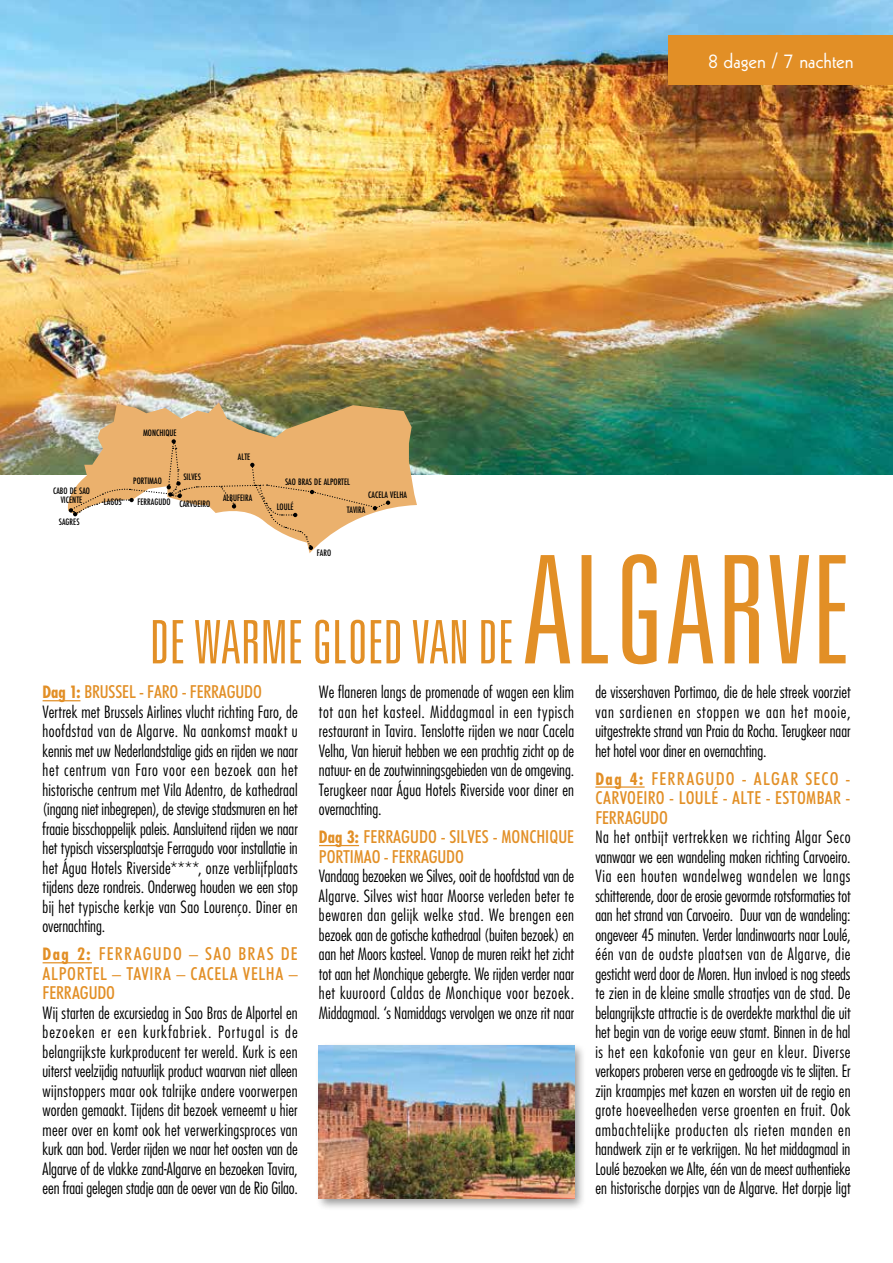
<style>
.page{position:relative;width:893px;height:1263px;background:#fff}
.page>*{position:absolute;margin:0;border:0;box-sizing:border-box;transform-origin:0 0}
.t1{font:300 ultra-condensed 150px "Univers LT Std";letter-spacing:.01em;color:#e28f26}
.t2{font:300 ultra-condensed 60px "Univers LT Std";color:#e28f26}
.t3{font:21px "Kabel LT";color:#fff}
.t4{font:500 condensed 18px/19.5px "Futura BT";letter-spacing:.005em;color:#e28f26;text-align:justify}
.t5{font:300 condensed 16.5px/19.5px "Futura LT";color:#000;text-align:justify}
.t6{font:500 9.75px/9px "Futura PT Cond";letter-spacing:.005em;color:#000;text-align:center}
.s1{font-family:"Futura";font-weight:700;font-size:16.5px}
</style>
<div class="page">
<img style="left:0;top:0;width:893px;height:474px">
<div style="left:669px;top:35px;width:224px;height:50px;background:#e28f26"></div>
<div style="left:315px;top:1042px;width:272px;height:169px;background:#000;opacity:.4"></div>
<img style="left:319px;top:1046px;width:255px;height:152px">
<img style="left:65px;top:402px;width:352px;height:151px">
<svg style="left:69px;top:439px;width:321px;height:111px"></svg>
<hr style="left:43px;top:700px;width:37px;height:1px;background:#e28f26">
<hr style="left:43px;top:962px;width:49px;height:1px;background:#e28f26">
<hr style="left:319px;top:845px;width:40px;height:1px;background:#e28f26">
<hr style="left:595px;top:786px;width:50px;height:2px;background:#e28f26">
<p class="t3" style="left:708px;top:49px;width:147px">8 dagen / 7 nachten</p>
<p class="t6" style="left:53px;top:487px;width:38px">CABO DE SAO<br>VICENTE</p>
<p class="t6" style="left:59px;top:518px;width:22px">SAGRES</p>
<p class="t6" style="left:104px;top:497px;width:19px">LAGOS</p>
<p class="t6" style="left:143px;top:428px;width:35px">MONCHIQUE</p>
<p class="t6" style="left:133px;top:476px;width:30px">PORTIMAO</p>
<p class="t6" style="left:183px;top:473px;width:19px">SILVES</p>
<p class="t6" style="left:238px;top:452px;width:14px">ALTE</p>
<p class="t6" style="left:285px;top:477px;width:67px">SAO BRAS DE ALPORTEL</p>
<p class="t6" style="left:137px;top:497px;width:35px">FERRAGUDO</p>
<p class="t6" style="left:223px;top:493px;width:31px">ALBUFEIRA</p>
<p class="t6" style="left:179px;top:499px;width:32px">CARVOEIRO</p>
<p class="t6" style="left:277px;top:502px;width:19px">LOULÉ</p>
<p class="t6" style="left:368px;top:490px;width:40px">CACELA VELHA</p>
<p class="t6" style="left:347px;top:505px;width:20px">TAVIRA</p>
<p class="t6" style="left:317px;top:548px;width:16px">FARO</p>
<h2 class="t2" style="left:150px;top:611px;width:365px">DE WARME GLOED VAN DE</h2>
<h1 class="t1" style="left:523px;top:532px;width:329px">ALGARVE</h1>
<p class="t4" style="left:43px;top:682px;width:221px"><span class="s1">Dag 1:</span> BRUSSEL - FARO - FERRAGUDO</p>
<p class="t5" style="left:43px;top:702px;width:257px">Vertrek met Brussels Airlines vlucht richting Faro, de hoofdstad van de Algarve. Na aankomst maakt u kennis met uw Nederlandstalige gids en rijden we naar het centrum van Faro voor een bezoek aan het historische centrum met Vila Adentro, de kathedraal (ingang niet inbegrepen), de stevige stadsmuren en het fraaie bisschoppelijk paleis. Aansluitend rijden we naar het typisch vissersplaatsje Ferragudo voor installatie in het Água Hotels Riverside****, onze verblijfplaats tijdens deze rondreis. Onderweg houden we een stop bij het typische kerkje van Sao Lourenço. Diner en overnachting.</p>
<p class="t4" style="left:43px;top:944px;width:257px"><span class="s1">Dag 2:</span> FERRAGUDO – SAO BRAS DE ALPORTEL – TAVIRA – CACELA VELHA – FERRAGUDO</p>
<p class="t5" style="left:43px;top:1003px;width:257px">Wij starten de excursiedag in Sao Bras de Alportel en bezoeken er een kurkfabriek. Portugal is de belangrijkste kurkproducent ter wereld. Kurk is een uiterst veelzijdig natuurlijk product waarvan niet alleen wijnstoppers maar ook talrijke andere voorwerpen worden gemaakt. Tijdens dit bezoek verneemt u hier meer over en komt ook het verwerkingsproces van kurk aan bod. Verder rijden we naar het oosten van de Algarve of de vlakke zand-Algarve en bezoeken Tavira, een fraai gelegen stadje aan de oever van de Rio Gilao.</p>
<p class="t5" style="left:319px;top:682px;width:257px">We flaneren langs de promenade of wagen een klim tot aan het kasteel. Middagmaal in een typisch restaurant in Tavira. Tenslotte rijden we naar Cacela Velha, Van hieruit hebben we een prachtig zicht op de natuur- en de zoutwinningsgebieden van de omgeving.<br>Terugkeer naar Água Hotels Riverside voor diner en overnachting.</p>
<p class="t4" style="left:319px;top:827px;width:257px"><span class="s1">Dag 3:</span> FERRAGUDO - SILVES - MONCHIQUE<br>PORTIMAO - FERRAGUDO</p>
<p class="t5" style="left:319px;top:866px;width:257px">Vandaag bezoeken we Silves, ooit de hoofdstad van de Algarve. Silves wist haar Moorse verleden beter te bewaren dan gelijk welke stad. We brengen een bezoek aan de gotische kathedraal (buiten bezoek) en aan het Moors kasteel. Vanop de muren reikt het zicht tot aan het Monchique gebergte. We rijden verder naar het kuuroord Caldas de Monchique voor bezoek.<br>Middagmaal. ‘s Namiddags vervolgen we onze rit naar</p>
<p class="t5" style="left:595px;top:682px;width:257px">de vissershaven Portimao, die de hele streek voorziet van sardienen en stoppen we aan het mooie, uitgestrekte strand van Praia da Rocha. Terugkeer naar het hotel voor diner en overnachting.</p>
<p class="t4" style="left:595px;top:768px;width:257px"><span class="s1">Dag 4:</span> FERRAGUDO - ALGAR SECO - CARVOEIRO - LOULÉ - ALTE - ESTOMBAR - FERRAGUDO</p>
<p class="t5" style="left:595px;top:827px;width:257px">Na het ontbijt vertrekken we richting Algar Seco vanwaar we een wandeling maken richting Carvoeiro.<br>Via een houten wandelweg wandelen we langs schitterende, door de erosie gevormde rotsformaties tot aan het strand van Carvoeiro. Duur van de wandeling: ongeveer 45 minuten. Verder landinwaarts naar Loulé, één van de oudste plaatsen van de Algarve, die gesticht werd door de Moren. Hun invloed is nog steeds te zien in de kleine smalle straatjes van de stad. De belangrijkste attractie is de overdekte markthal die uit het begin van de vorige eeuw stamt. Binnen in de hal is het een kakofonie van geur en kleur. Diverse verkopers proberen verse en gedroogde vis te slijten. Er zijn kraampjes met kazen en worsten uit de regio en grote hoeveelheden verse groenten en fruit. Ook ambachtelijke producten als rieten manden en handwerk zijn er te verkrijgen. Na het middagmaal in Loulé bezoeken we Alte, één van de meest authentieke en historische dorpjes van de Algarve. Het dorpje ligt</p>
</div>
